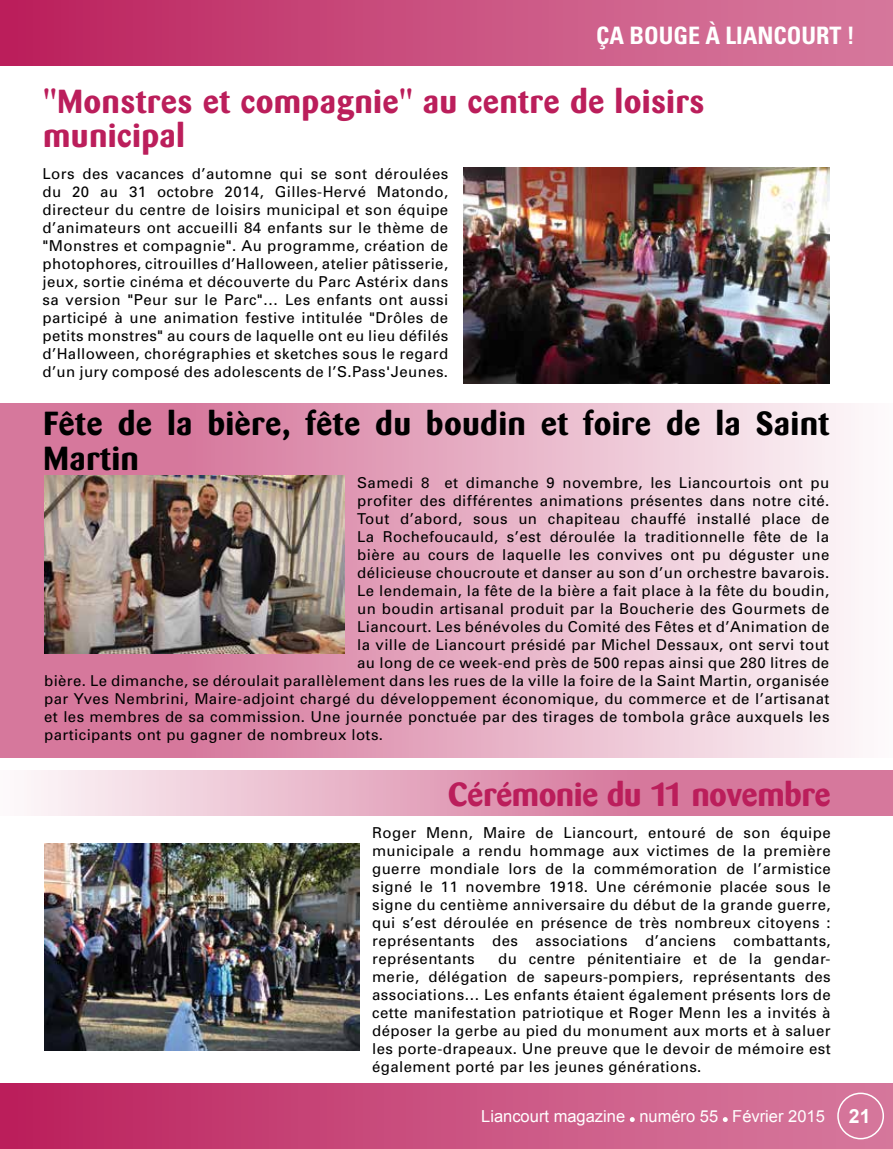
<style>
.page{position:relative;width:893px;height:1149px;background:#fff}
.page>*{position:absolute;margin:0;border:0;box-sizing:border-box;transform-origin:0 0}
.t1{font:700 33px/34.5px "Barmeno";letter-spacing:.025em;color:#000}
.t2{font:700 33px/34.5px "Barmeno";letter-spacing:.025em;color:#bb1e5b}
.t3{font:700 33px "Barmeno";color:#bb1e5b}
.t4{font:700 condensed 24px "Univers";color:#fff}
.t5{font:16.5px "Arial";color:#fff}
.t6{font:15px/18px "Univers";letter-spacing:.03em;color:#000;text-align:justify}
.s1{font-weight:700;font-size:19.5px}
</style>
<div class="page">
<div style="left:0;top:1082px;width:893px;height:66px;background:linear-gradient(to right,#bc215d,#d87fa1)"></div>
<svg style="left:630px;top:1116px;width:5px;height:5px"></svg>
<svg style="left:723px;top:1116px;width:5px;height:5px"></svg>
<div style="left:837px;top:1092px;width:47px;height:46px;border:2px solid #fff;border-radius:50%"></div>
<div style="left:0;top:0;width:893px;height:66px;background:linear-gradient(to right,#bc225e,#d77da0)"></div>
<svg style="left:0;top:403px;width:855px;height:354px;background:#e7b1c5"></svg>
<svg style="left:31px;top:770px;width:862px;height:45px;background:#e3a3bb"></svg>
<img style="left:463px;top:167px;width:366px;height:216px">
<img style="left:44px;top:475px;width:300px;height:177px">
<img style="left:44px;top:843px;width:316px;height:206px">
<h2 class="t4" style="left:596px;top:20px;width:260px">ÇA BOUGE À LIANCOURT !</h2>
<h1 class="t2" style="left:44px;top:84px;width:662px">"Monstres et compagnie" au centre de loisirs municipal</h1>
<p class="t6" style="left:43px;top:164px;width:407px">Lors des vacances d’automne qui se sont déroulées du 20 au 31 octobre 2014, Gilles-Hervé Matondo, directeur du centre de loisirs municipal et son équipe d’animateurs ont accueilli 84 enfants sur le thème de "Monstres et compagnie". Au programme, création de photophores, citrouilles d’Halloween, atelier pâtisserie, jeux, sortie cinéma et découverte du Parc Astérix dans sa version "Peur sur le Parc"… Les enfants ont aussi participé à une animation festive intitulée "Drôles de petits monstres" au cours de laquelle ont eu lieu défilés d’Halloween, chorégraphies et sketches sous le regard d’un jury composé des adolescents de l’S.Pass'Jeunes.</p>
<h1 class="t1" style="left:44px;top:406px;width:787px">Fête de la bière, fête du boudin et foire de la Saint<br>Martin</h1>
<p class="t6" style="left:357px;top:474px;width:474px">Samedi 8 et dimanche 9 novembre, les Liancourtois ont pu</p>
<p class="t6" style="left:357px;top:492px;width:474px">profiter des différentes animations présentes dans notre cité.</p>
<p class="t6" style="left:357px;top:510px;width:474px">Tout d’abord, sous un chapiteau chauffé installé place de</p>
<p class="t6" style="left:357px;top:528px;width:473px">La Rochefoucauld, s’est déroulée la traditionnelle fête de la</p>
<p class="t6" style="left:357px;top:546px;width:474px">bière au cours de laquelle les convives ont pu déguster une</p>
<p class="t6" style="left:357px;top:564px;width:474px">délicieuse choucroute et danser au son d’un orchestre bavarois.</p>
<p class="t6" style="left:357px;top:582px;width:474px">Le lendemain, la fête de la bière a fait place à la fête du boudin,</p>
<p class="t6" style="left:357px;top:600px;width:474px">un boudin artisanal produit par la Boucherie des Gourmets de</p>
<p class="t6" style="left:357px;top:618px;width:474px">Liancourt. Les bénévoles du Comité des Fêtes et d’Animation de</p>
<p class="t6" style="left:357px;top:636px;width:474px">la ville de Liancourt présidé par Michel Dessaux, ont servi tout</p>
<p class="t6" style="left:357px;top:654px;width:474px">au long de ce week-end près de 500 repas ainsi que 280 litres de</p>
<p class="t6" style="left:44px;top:672px;width:786px">bière. Le dimanche, se déroulait parallèlement dans les rues de la ville la foire de la Saint Martin, organisée</p>
<p class="t6" style="left:44px;top:690px;width:787px">par Yves Nembrini, Maire-adjoint chargé du développement économique, du commerce et de l’artisanat</p>
<p class="t6" style="left:44px;top:708px;width:787px">et les membres de sa commission. Une journée ponctuée par des tirages de tombola grâce auxquels les</p>
<p class="t6" style="left:44px;top:726px;width:340px">participants ont pu gagner de nombreux lots.</p>
<h1 class="t3" style="left:448px;top:774px;width:384px">Cérémonie du 11 novembre</h1>
<p class="t6" style="left:372px;top:823px;width:460px">Roger Menn, Maire de Liancourt, entouré de son équipe municipale a rendu hommage aux victimes de la première guerre mondiale lors de la commémoration de l’armistice signé le 11 novembre 1918. Une cérémonie placée sous le signe du centième anniversaire du début de la grande guerre, qui s’est déroulée en présence de très nombreux citoyens : représentants des associations d’anciens combattants, représentants</p>
<p class="t6" style="left:372px;top:949px;width:460px;text-indent:126px">du centre pénitentiaire et de la gendar&shy;merie, délégation de sapeurs-pompiers, représentants des associations… Les enfants étaient également présents lors de cette manifestation patriotique et Roger Menn les a invités à déposer la gerbe au pied du monument aux morts et à saluer les porte-drapeaux. Une preuve que le devoir de mémoire est également porté par les jeunes générations.</p>
<p class="t5" style="left:481px;top:1104px;width:391px">Liancourt magazine numéro 55 Février 2015 <span class="s1">21</span></p>
</div>
